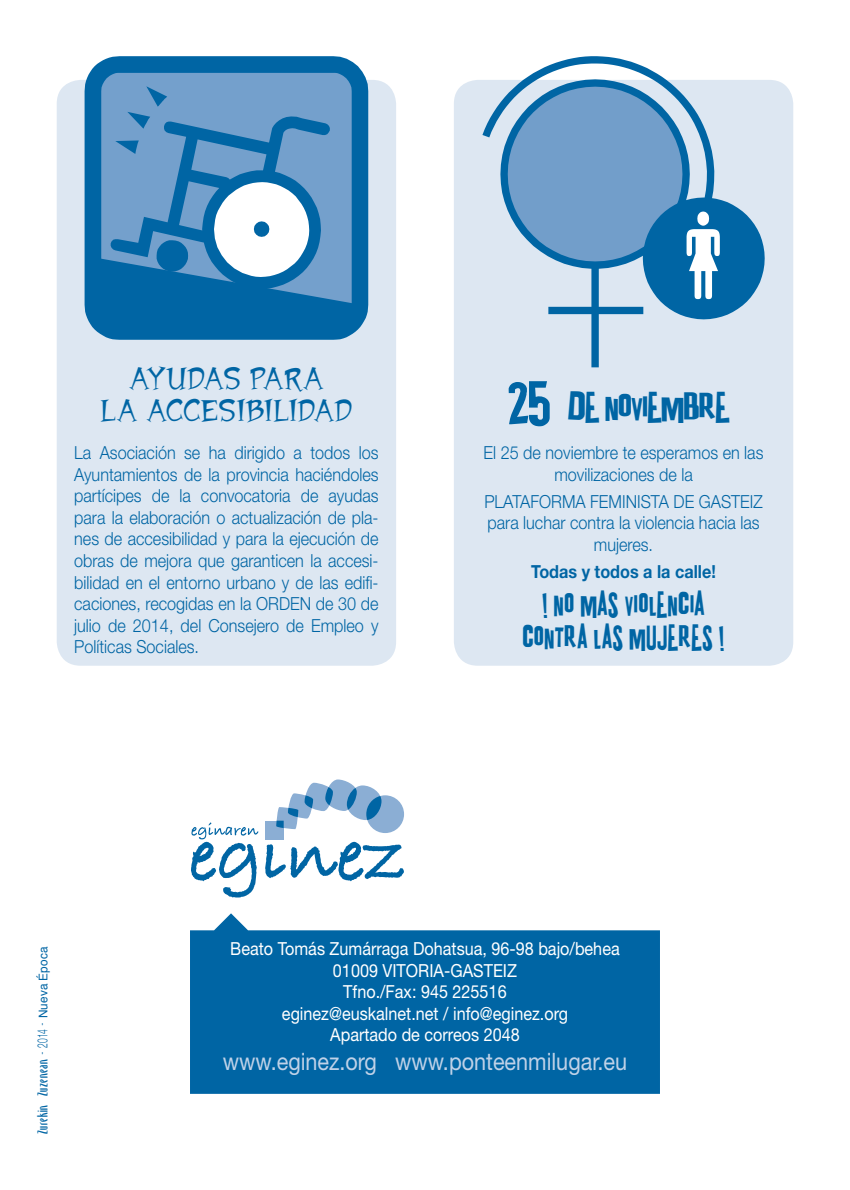
<style>
.page{position:relative;width:850px;height:1190px;background:#fff}
.page>*{position:absolute;margin:0;border:0;box-sizing:border-box;transform-origin:0 0}
.t1{font:32.8px/32px "Jawbox Chanky";letter-spacing:.005em;color:#0065a4;text-align:center}
.t2{font:32.8px "K.P.Duty JL";letter-spacing:.005em;color:#0065a4;scale:1.2 1}
.t3{font:28px/33.6px "K.P.Duty JL";letter-spacing:.04em;color:#0065a4;text-align:center}
.t4{font:24px "Helvetica Neue";color:#c0d2e8;scale:.9 1}
.t5{font:300 18px/21.6px "Helvetica Neue";color:#0065a4;text-align:center;scale:.9 1}
.t6{font:18px/21.6px "Helvetica Neue";color:#fff;text-align:center;scale:.9 1}
.t7{font:700 18px "Helvetica Neue";color:#0065a4;scale:.9 1}
.t8{font:700 14px "Monika";color:#0065a4;scale:1.2 1}
.s1{font-size:50px}
.s2{font-family:"Helvetica Neue";font-weight:300}
.s3{font-family:"Helvetica";font-weight:400;font-size:12px}
</style>
<div class="page">
<div style="left:57px;top:80px;width:339px;height:585px;background:#dde7f2;border-radius:24px"></div>
<div style="left:454px;top:80px;width:339px;height:585px;background:#dde7f2;border-radius:24px"></div>
<svg style="left:85px;top:56px;width:283px;height:284px;background:#4a8dbe"></svg>
<svg style="left:591px;top:319px;width:8px;height:48px"></svg>
<svg style="left:482px;top:56px;width:193px;height:153px"></svg>
<svg style="left:507px;top:87px;width:257px;height:232px"></svg>
<svg style="left:190px;top:913px;width:469px;height:180px;background:#1773ac"></svg>
<svg style="left:265px;top:841px;width:139px;height:40px"></svg>
<div style="left:288px;top:793px;width:25px;height:25px;background:#8baed4;border-radius:6px"></div>
<svg style="left:276px;top:807px;width:22px;height:22px"></svg>
<div style="left:265px;top:820px;width:18px;height:19px;background:#8baed4"></div>
<div style="left:366px;top:795px;width:38px;height:38px;background:#8baed4;border-radius:50%"></div>
<div style="left:347px;top:785px;width:34px;height:35px;background:#8baed4;border-radius:16px"></div>
<div style="left:325px;top:779px;width:32px;height:32px;background:#8baed4;border-radius:13px"></div>
<svg style="left:304px;top:782px;width:29px;height:29px"></svg>
<svg style="left:276px;top:808px;width:22px;height:20px"></svg>
<svg style="left:304px;top:795px;width:9px;height:13px"></svg>
<svg style="left:325px;top:787px;width:8px;height:18px"></svg>
<svg style="left:347px;top:788px;width:10px;height:21px"></svg>
<svg style="left:366px;top:796px;width:15px;height:24px"></svg>
<svg style="left:191px;top:822px;width:67px;height:75px"></svg>
<h1 class="t1" style="left:100px;top:362px;width:254px">AYUDAS PARA<br>LA ACCESIBILIDAD</h1>
<h1 class="t2" style="left:508px;top:393px;width:186px"><span class="s1">25</span> DE NOVIEMBRE</h1>
<p class="t5" style="left:74px;top:441px;width:339px;text-align:justify">La Asociación se ha dirigido a todos los Ayuntamientos de la provincia haciéndoles partícipes de la convocatoria de ayudas para la elaboración o actualización de pla&shy;nes de accesibilidad y para la ejecución de obras de mejora que garanticen la accesi&shy;bilidad en el entorno urbano y de las edifi&shy;caciones, recogidas en la ORDEN de 30 de julio de 2014, del Consejero de Empleo y Políticas Sociales.</p>
<p class="t5" style="left:483px;top:441px;width:312px">El 25 de noviembre te esperamos en las movilizaciones de la</p>
<p class="t5" style="left:484px;top:490px;width:311px">PLATAFORMA FEMINISTA DE GASTEIZ para luchar contra la violencia hacia las mujeres.</p>
<p class="t7" style="left:531px;top:561px;width:206px">Todas y todos a la calle!</p>
<h2 class="t3" style="left:523px;top:591px;width:202px">! NO MAS VIOLENCIA<br>CONTRA LAS MUJERES !</h2>
<p class="t8" style="left:34px;top:1133px;width:158px;rotate:-90deg">Zurekin Zuzenean - <span class="s2">2014</span> - <span class="s3">Nueva Época</span></p>
<p class="t6" style="left:230px;top:937px;width:434px">Beato Tomás Zumárraga Dohatsua, 96-98 bajo/behea<br>01009 VITORIA-GASTEIZ<br>Tfno./Fax: 945 225516<br>eginez@euskalnet.net / info@eginez.org<br>Apartado de correos 2048</p>
<h3 class="t4" style="left:223px;top:1047px;width:451px">www.eginez.org www.ponteenmilugar.eu</h3>
</div>
